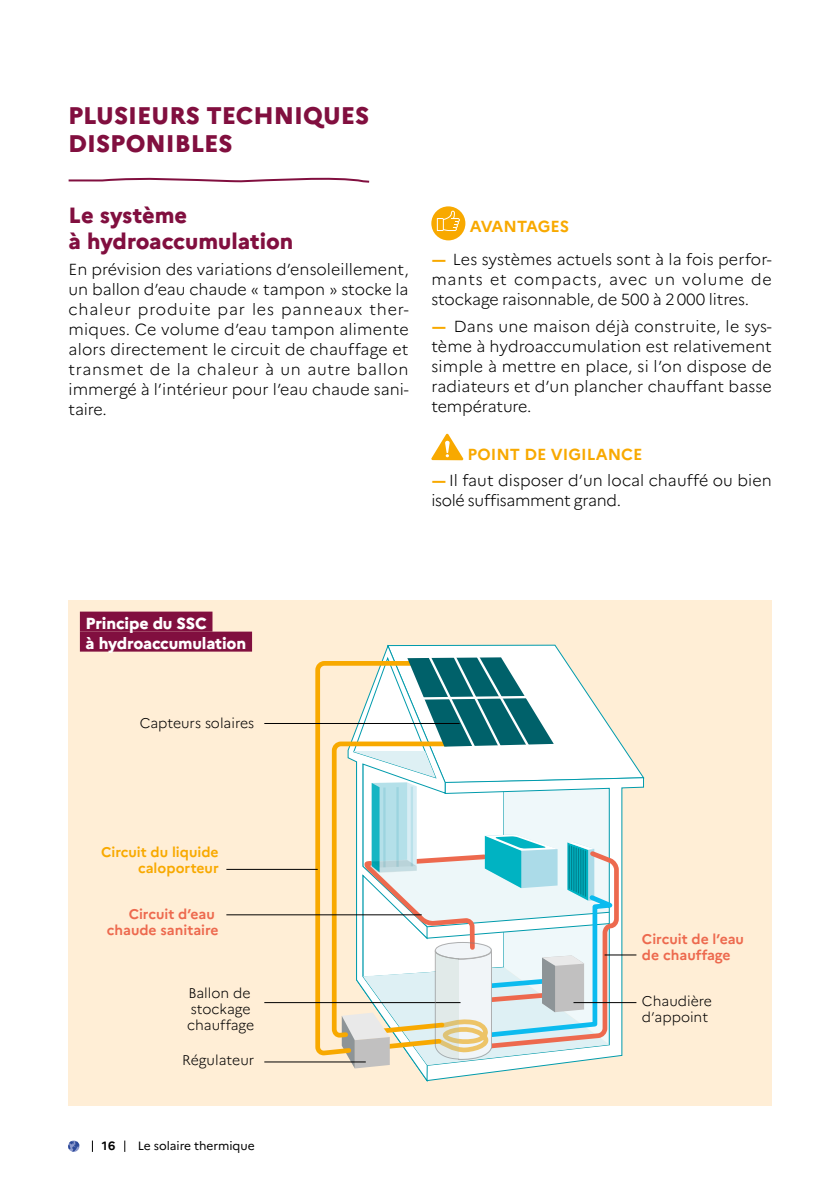
<style>
.page{position:relative;width:840px;height:1191px;background:#fff}
.page>*{position:absolute;margin:0;border:0;box-sizing:border-box;transform-origin:0 0}
.t1{font:800 24px/28px "Marianne";color:#810f3f}
.t2{font:800 22px/26px "Marianne";color:#810f3f}
.t3{font:300 16px/20px "Marianne";color:#000;text-align:justify}
.t4{font:800 16px/20px "Marianne";letter-spacing:-.01em;color:#fff}
.t5{font:700 16px "Marianne";color:#f8a900}
.t6{font:300 14px/16px "Marianne";color:#000}
.t7{font:700 14px/16px "Marianne";color:#ed694e;text-align:right}
.t8{font:700 14px/16px "Marianne";color:#f8a900;text-align:right}
.t9{font:12px "Marianne";letter-spacing:-.005em;color:#000}
.t10{font:700 12px "Marianne";color:#000}
.s1{font-weight:700;font-size:16.2px;color:#f8a900}
</style>
<div class="page">
<svg style="left:68px;top:177px;width:302px;height:6px"></svg>
<div style="left:68px;top:600px;width:703px;height:506px;background:#ffeed6"></div>
<svg style="left:445px;top:1068px;width:83px;height:11px"></svg>
<svg style="left:354px;top:1068px;width:91px;height:14px"></svg>
<svg style="left:313px;top:661px;width:16px;height:395px"></svg>
<hr style="left:264px;top:1061px;width:101px;height:1px;background:#000">
<hr style="left:226px;top:914px;width:195px;height:1px;background:#000">
<hr style="left:226px;top:869px;width:91px;height:1px;background:#000">
<hr style="left:264px;top:1002px;width:196px;height:1px;background:#000">
<hr style="left:264px;top:723px;width:195px;height:1px;background:#000">
<svg style="left:329px;top:644px;width:315px;height:424px"></svg>
<div style="left:80px;top:611px;width:132px;height:20px;background:#810f3f"></div>
<div style="left:80px;top:631px;width:172px;height:20px;background:#810f3f"></div>
<div style="left:431px;top:206px;width:34px;height:34px;background:#f8a900;border-radius:50%"></div>
<svg style="left:436px;top:211px;width:23px;height:20px"></svg>
<svg style="left:431px;top:433px;width:32px;height:27px"></svg>
<svg style="left:68px;top:1140px;width:11px;height:11px"></svg>
<h1 class="t1" style="left:68px;top:100px;width:303px">PLUSIEURS TECHNIQUES<br>DISPONIBLES</h1>
<h2 class="t2" style="left:69px;top:200px;width:226px">Le système<br>à hydroaccumulation</h2>
<p class="t3" style="left:69px;top:258px;width:341px">En prévision des variations d’ensoleillement, un ballon d’eau chaude « tampon » stocke la chaleur produite par les panneaux ther&shy;miques. Ce volume d’eau tampon alimente alors directement le circuit de chauffage et transmet de la chaleur à un autre ballon immergé à l’intérieur pour l’eau chaude sani&shy;taire.</p>
<p class="t5" style="left:469px;top:214px;width:101px">AVANTAGES</p>
<p class="t3" style="left:431px;top:248px;width:342px"><span class="s1">-</span> Les systèmes actuels sont à la fois perfor&shy;mants et compacts, avec un volume de stockage raisonnable, de 500 à 2 000 litres.</p>
<p class="t3" style="left:431px;top:314px;width:342px"><span class="s1">-</span> Dans une maison déjà construite, le sys&shy;tème à hydroaccumulation est relativement simple à mettre en place, si l’on dispose de radiateurs et d’un plancher chauffant basse température.</p>
<p class="t5" style="left:467px;top:442px;width:176px">POINT DE VIGILANCE</p>
<p class="t3" style="left:431px;top:469px;width:342px"><span class="s1">-</span> Il faut disposer d’un local chauffé ou bien isolé suffisamment grand.</p>
<p class="t4" style="left:85px;top:611px;width:162px">Principe du SSC<br>à hydroaccumulation</p>
<p class="t6" style="left:140px;top:713px;width:116px">Capteurs solaires</p>
<p class="t8" style="left:101px;top:842px;width:119px">Circuit du liquide caloporteur</p>
<p class="t7" style="left:107px;top:904px;width:113px">Circuit d’eau chaude sanitaire</p>
<p class="t6" style="left:187px;top:984px;width:69px">Ballon de stockage chauffage</p>
<p class="t6" style="left:182px;top:1051px;width:74px">Régulateur</p>
<p class="t10" style="left:102px;top:1136px;width:15px">16</p>
<p class="t9" style="left:138px;top:1136px;width:118px">Le solaire thermique</p>
<p class="t7" style="left:641px;top:930px;width:103px;text-align:left">Circuit de l’eau de chauffage</p>
<p class="t6" style="left:641px;top:992px;width:71px">Chaudière d’appoint</p>
</div>
